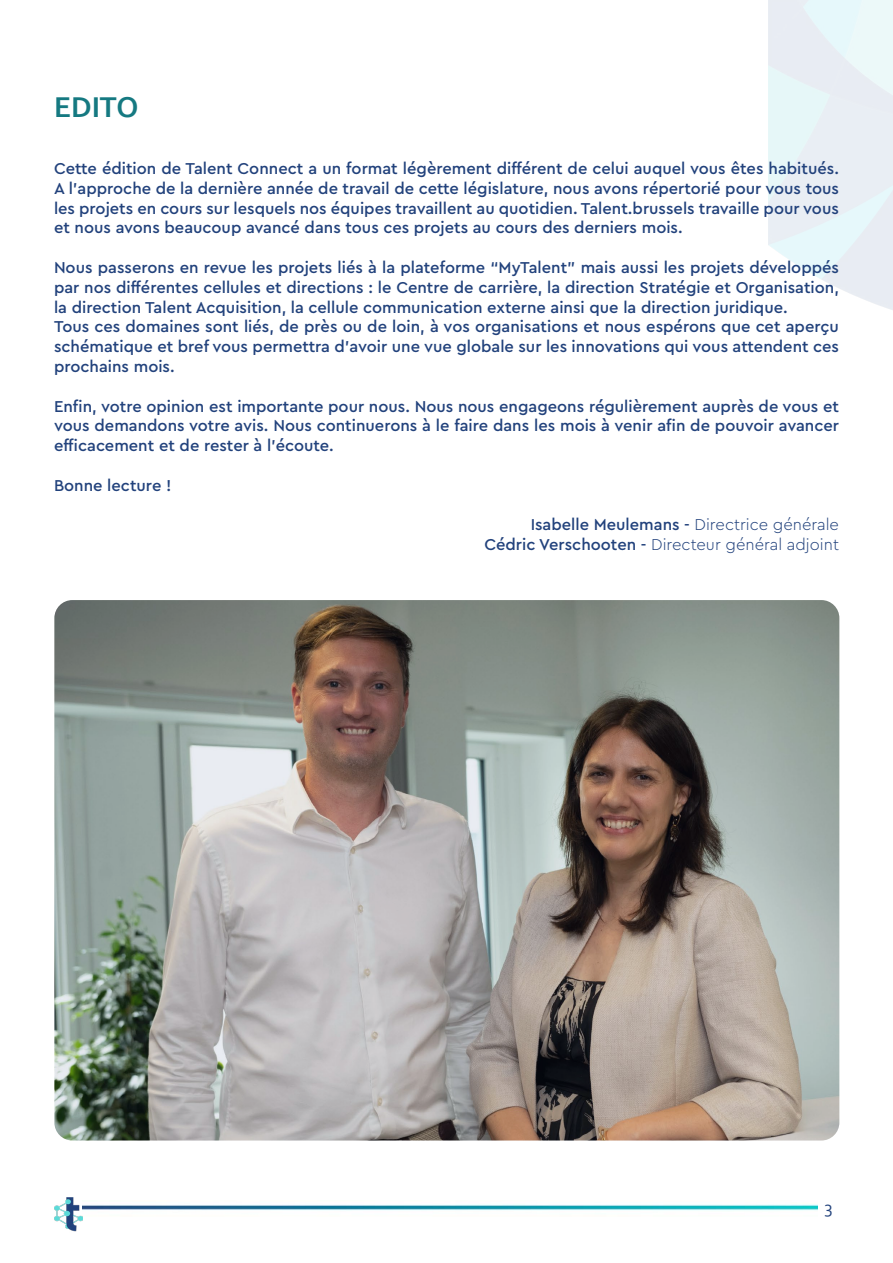
<style>
.page{position:relative;width:893px;height:1263px;background:#fff}
.page>*{position:absolute;margin:0;border:0;box-sizing:border-box;transform-origin:0 0}
.t1{font:700 30px "Corbel";color:#157981}
.t2{font:18px "Corbel";color:#22427c}
.t3{font:500 16.5px/19.8px "Cera Pro";color:#22427c;text-align:justify}
.t4{font:300 16.5px/19.8px "Cera Pro";color:#22427c;text-align:right}
.s1{font-weight:500}
</style>
<div class="page">
<img style="left:83px;top:1204px;width:735px;height:7px">
<img style="left:54px;top:1197px;width:29px;height:35px">
<img style="left:54px;top:600px;width:785px;height:540px;border-radius:18px">
<h1 class="t1" style="left:54px;top:88px;width:86px">EDITO</h1>
<p class="t3" style="left:54px;top:158px;width:786px">Cette édition de Talent Connect a un format légèrement différent de celui auquel vous êtes habitués.<br>A l’approche de la dernière année de travail de cette législature, nous avons répertorié pour vous tous les projets en cours sur lesquels nos équipes travaillent au quotidien. Talent.brussels travaille pour vous et nous avons beaucoup avancé dans tous ces projets au cours des derniers mois.</p>
<p class="t3" style="left:54px;top:257px;width:787px;text-align:left">Nous passerons en revue les projets liés à la plateforme “MyTalent” mais aussi les projets développés par nos différentes cellules et directions : le Centre de carrière, la direction Stratégie et Organisation, la direction Talent Acquisition, la cellule communication externe ainsi que la direction juridique.<br>Tous ces domaines sont liés, de près ou de loin, à vos organisations et nous espérons que cet aperçu schématique et bref vous permettra d’avoir une vue globale sur les innovations qui vous attendent ces prochains mois.</p>
<p class="t3" style="left:54px;top:395px;width:786px">Enfin, votre opinion est importante pour nous. Nous nous engageons régulièrement auprès de vous et vous demandons votre avis. Nous continuerons à le faire dans les mois à venir afin de pouvoir avancer efficacement et de rester à l’écoute.</p>
<p class="t3" style="left:54px;top:475px;width:119px">Bonne lecture !</p>
<p class="t4" style="left:484px;top:514px;width:356px"><span class="s1">Isabelle Meulemans -</span> Directrice générale<br><span class="s1">Cédric Verschooten -</span> Directeur général adjoint</p>
<p class="t2" style="left:824px;top:1196px;width:10px">3</p>
</div>
